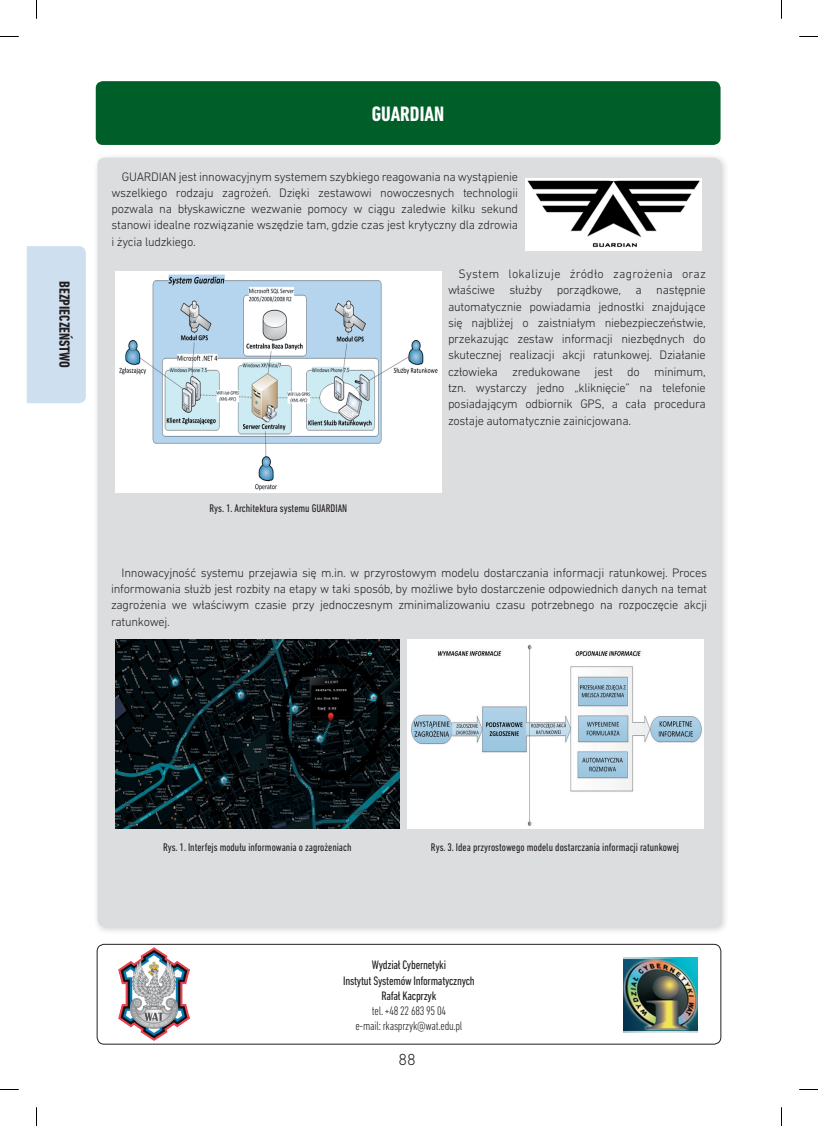
<style>
.page{position:relative;width:818px;height:1126px;background:#fff}
.page>*{position:absolute;margin:0;border:0;box-sizing:border-box;transform-origin:0 0}
._01_tytul_glowny{font:700 condensed 21.25px "DIN Next LT Pro";color:#fff}
.t1{font:300 16.25px "DIN Next LT Pro";color:#231f20}
.t2{font:700 condensed 15px "DIN Next LT Pro";color:#231f20}
.TXT{font:300 12.5px/16.2px "DIN Next LT Pro";letter-spacing:-.02em;color:#231f20;text-align:justify}
.stopka_tytul{font:condensed 12.5px "DIN Next LT Pro";letter-spacing:-.02em;color:#231f20}
.stopka{font:300 condensed 12.5px "DIN Next LT Pro";letter-spacing:-.02em;color:#231f20}
.foto_center{font:condensed 11.25px "DIN Next LT Pro";color:#231f20}
</style>
<div class="page">
<div style="left:93px;top:153px;width:636px;height:782px;background:#231f20;opacity:.21"></div>
<div style="left:97px;top:158px;width:623px;height:768px;background:#dcdddf;border-radius:7px"></div>
<div style="left:97px;top:943px;width:623px;height:101px;border:1px solid #231f20;border-radius:7px"></div>
<img style="left:118px;top:947px;width:72px;height:93px">
<div style="left:27px;top:246px;width:59px;height:157px;background:#cee0ef"></div>
<div style="left:96px;top:81px;width:624px;height:64px;background:#005f29;border-radius:7px"></div>
<img style="left:115px;top:271px;width:326px;height:221px">
<img style="left:525px;top:179px;width:176px;height:71px">
<img style="left:115px;top:639px;width:284px;height:189px">
<img style="left:407px;top:639px;width:296px;height:189px">
<img style="left:623px;top:957px;width:73px;height:75px">
<svg style="left:0;top:36px;width:19px;height:1px"></svg>
<svg style="left:799px;top:36px;width:18px;height:1px"></svg>
<svg style="left:0;top:1089px;width:19px;height:1px"></svg>
<svg style="left:799px;top:1089px;width:18px;height:1px"></svg>
<svg style="left:36px;top:0;width:1px;height:19px"></svg>
<svg style="left:36px;top:1107px;width:1px;height:18px"></svg>
<p class="t2" style="left:73px;top:281px;width:88px;rotate:90deg">BEZPIECZEŃSTWO</p>
<p class="_01_tytul_glowny" style="left:371px;top:102px;width:74px">GUARDIAN</p>
<p class="TXT" style="left:111px;top:168px;width:408px;text-indent:11px">GUARDIAN jest innowacyjnym systemem szybkiego reagowania na wystąpienie wszelkiego rodzaju zagrożeń. Dzięki zestawowi nowoczesnych technologii pozwala na błyskawiczne wezwanie pomocy w ciągu zaledwie kilku sekund stanowi idealne rozwiązanie wszędzie tam, gdzie czas jest krytyczny dla zdrowia i życia ludzkiego.</p>
<p class="TXT" style="left:447px;top:265px;width:259px;text-indent:11px">System lokalizuje źródło zagrożenia oraz właściwe służby porządkowe, a następnie automatycznie powiadamia jednostki znajdujące się najbliżej o zaistniałym niebezpieczeństwie, przekazując zestaw informacji niezbędnych do skutecznej realizacji akcji ratunkowej. Działanie człowieka zredukowane jest do minimum, tzn. wystarczy jedno „kliknięcie” na telefonie posiadającym odbiornik GPS, a cała procedura zostaje automatycznie zainicjowana.</p>
<p class="foto_center" style="left:209px;top:501px;width:139px">Rys. 1. Architektura systemu GUARDIAN</p>
<p class="TXT" style="left:111px;top:564px;width:597px;text-indent:11px">Innowacyjność systemu przejawia się m.in. w przyrostowym modelu dostarczania informacji ratunkowej. Proces informowania służb jest rozbity na etapy w taki sposób, by możliwe było dostarczenie odpowiednich danych na temat zagrożenia we właściwym czasie przy jednoczesnym zminimalizowaniu czasu potrzebnego na rozpoczęcie akcji ratunkowej.</p>
<p class="foto_center" style="left:163px;top:840px;width:190px">Rys. 1. Interfejs modułu informowania o zagrożeniach</p>
<p class="foto_center" style="left:430px;top:840px;width:249px">Rys. 3. Idea przyrostowego modelu dostarczania informacji ratunkowej</p>
<p class="stopka_tytul" style="left:371px;top:958px;width:76px">Wydział Cybernetyki</p>
<p class="stopka_tytul" style="left:343px;top:973px;width:133px">Instytut Systemów Informatycznych</p>
<p class="stopka_tytul" style="left:381px;top:988px;width:57px">Rafał Kacprzyk</p>
<p class="stopka" style="left:371px;top:1003px;width:76px">tel. +48 22 683 95 04</p>
<p class="stopka" style="left:355px;top:1018px;width:109px">e-mail: rkasprzyk@wat.edu.pl</p>
<h2 class="t1" style="left:398px;top:1050px;width:19px">88</h2>
</div>
